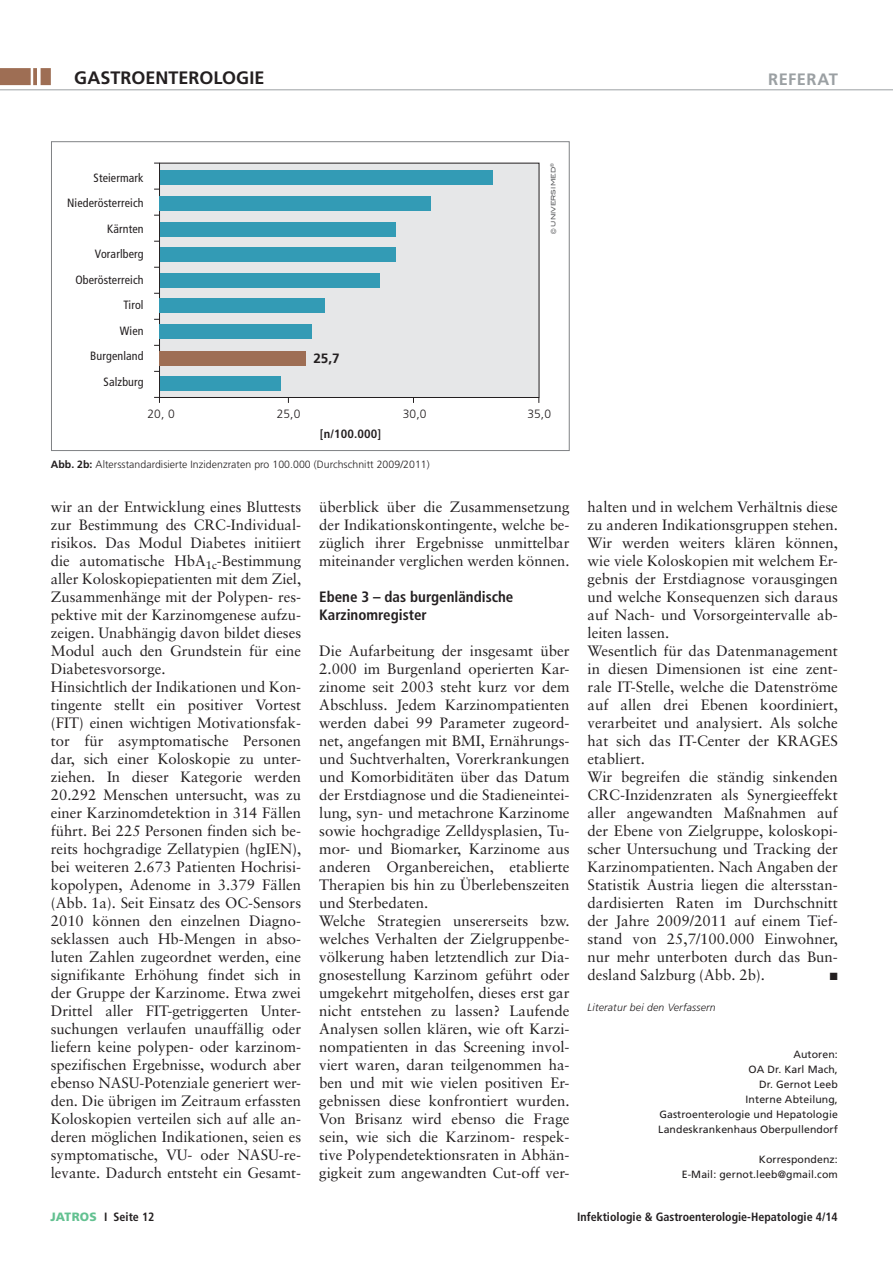
<style>
.page{position:relative;width:893px;height:1263px;background:#fff}
.page>*{position:absolute;margin:0;border:0;box-sizing:border-box;transform-origin:0 0}
.t1{font:700 18px "Frutiger LT Std";color:#231f20}
.t2{font:700 16.5px "Frutiger LT Std";letter-spacing:.02em;color:#9ba0a3}
.t3{font:15px/18px "Sabon";color:#231f20}
.t4{font:700 condensed 15px/18px "Frutiger LT Std";color:#231f20}
.t5{font:700 13.5px "Frutiger LT Std";color:#231f20}
.t6{font:condensed 12px/25.5px "Frutiger LT Std";letter-spacing:.01em;color:#231f20;text-align:right}
.t7{font:700 condensed 12px "Frutiger LT Std";color:#231f20}
.t8{font:300 12px "Frutiger LT Std";letter-spacing:.01em;color:#231f20}
.t9{font:700 condensed 12px "Frutiger LT Std";color:#231f20;scale:1.05 1}
.t10{font:10.5px/15px "Frutiger LT Std";letter-spacing:.01em;color:#231f20;text-align:right}
.t11{font:300 10.5px "Frutiger LT Std";letter-spacing:.005em;color:#231f20}
.t12{font:italic 300 10.5px "Frutiger LT Std";letter-spacing:.02em;color:#231f20}
.t13{font:10.5px "Zapf Dingbats ITC";color:#231f20}
.t14{font:6px "Blair Md ITCTT Medium";color:#58595b}
.s1{font-family:"Futura";font-size:6.75px}
.s2{font-weight:700}
.s3{font-weight:900;font-stretch:normal;color:#63c191}
</style>
<div class="page">
<div style="left:51px;top:141px;width:518px;height:310px;border:1px solid #808285"></div>
<div style="left:159px;top:163px;width:380px;height:234px;background:#e6e7e8"></div>
<div style="left:159px;top:163px;width:380px;height:235px;border:1px solid #231f20"></div>
<hr style="left:0;top:89px;width:892px;height:1px;background:#9ba0a3">
<svg style="left:0;top:68px;width:51px;height:17px"></svg>
<div style="left:160px;top:170px;width:332px;height:15px;background:#339bb5"></div>
<div style="left:160px;top:196px;width:271px;height:15px;background:#339bb5"></div>
<div style="left:160px;top:222px;width:235px;height:14px;background:#339bb5"></div>
<div style="left:160px;top:247px;width:235px;height:15px;background:#339bb5"></div>
<div style="left:160px;top:273px;width:219px;height:15px;background:#339bb5"></div>
<div style="left:160px;top:299px;width:165px;height:14px;background:#339bb5"></div>
<div style="left:160px;top:324px;width:152px;height:15px;background:#339bb5"></div>
<div style="left:160px;top:351px;width:146px;height:15px;background:#9e6e54"></div>
<div style="left:160px;top:376px;width:120px;height:15px;background:#339bb5"></div>
<p class="t1" style="left:74px;top:69px;width:192px">GASTROENTEROLOGIE</p>
<p class="t2" style="left:768px;top:71px;width:71px">REFERAT</p>
<p class="t6" style="left:67px;top:165px;width:78px">Steiermark<br>Niederösterreich<br>Kärnten<br>Vorarlberg<br>Oberösterreich<br>Tirol<br>Wien<br>Burgenland<br>Salzburg</p>
<p class="t5" style="left:313px;top:351px;width:28px">25,7</p>
<p class="t14" style="left:549px;top:234px;width:73px;rotate:-90deg"><span class="s1">©</span> UNIVERSIMED<sup>®</sup></p>
<p class="t8" style="left:147px;top:408px;width:29px">20, 0</p>
<p class="t8" style="left:277px;top:408px;width:25px">25,0</p>
<p class="t8" style="left:403px;top:408px;width:25px">30,0</p>
<p class="t8" style="left:527px;top:408px;width:25px">35,0</p>
<p class="t9" style="left:320px;top:428px;width:60px">[n/100.000]</p>
<p class="t11" style="left:51px;top:460px;width:380px"><span class="s2">Abb. 2b:</span> Altersstandardisierte Inzidenzraten pro 100.000 (Durchschnitt 2009/2011)</p>
<p class="t3" style="left:51px;top:499px;width:252px">wir an der Entwicklung eines Bluttests zur Bestimmung des CRC-Individual&shy;risikos. Das Modul Diabetes initiiert die automatische HbA<sub>1c</sub>-Bestimmung aller Koloskopiepatienten mit dem Ziel, Zusammenhänge mit der Polypen- res - pektive mit der Karzinomgenese aufzu&shy;zeigen. Unabhängig davon bildet dieses Modul auch den Grundstein für eine Diabetesvorsorge.<br>Hinsichtlich der Indikationen und Kon - tingente stellt ein positiver Vortest (FIT) einen wichtigen Motivationsfak&shy;tor für asymptomatische Personen dar, sich einer Koloskopie zu unter&shy;ziehen. In dieser Kategorie werden 20.292 Menschen untersucht, was zu einer Karzinomdetektion in 314 Fällen führt. Bei 225 Personen finden sich be&shy;reits hochgradige Zellatypien (hgIEN), bei weiteren 2.673 Patienten Hochrisi&shy;kopolypen, Adenome in 3.379 Fällen (Abb. 1a). Seit Einsatz des OC-Sensors 2010 können den einzelnen Diagno&shy;seklassen auch Hb-Mengen in abso&shy;luten Zahlen zugeordnet werden, eine signifikante Erhöhung findet sich in der Gruppe der Karzinome. Etwa zwei Drittel aller FIT-getriggerten Unter&shy;suchungen verlaufen unauffällig oder liefern keine polypen- oder karzinom&shy;spezifischen Ergebnisse, wodurch aber ebenso NASU-Potenziale generiert wer - den. Die übrigen im Zeitraum erfassten Koloskopien verteilen sich auf alle an&shy;deren möglichen Indikationen, seien es symptomatische, VU- oder NASU-re&shy;levante. Dadurch entsteht ein Gesamt-</p>
<p class="t3" style="left:319px;top:499px;width:252px;text-align:justify">überblick über die Zusammen setzung der Indikationskontingente, welche be&shy;züglich ihrer Ergebnisse unmittelbar miteinander verglichen werden können.</p>
<p class="t4" style="left:319px;top:588px;width:196px">Ebene 3 – das burgenländische<br>Karzinomregister</p>
<p class="t3" style="left:319px;top:643px;width:252px">Die Aufarbeitung der insgesamt über 2.000 im Burgenland operierten Kar&shy;zinome seit 2003 steht kurz vor dem Abschluss. Jedem Karzinompatienten werden dabei 99 Parameter zugeord&shy;net, angefangen mit BMI, Ernährungs&shy;und Suchtverhalten, Vorerkrankungen und Komorbiditäten über das Datum der Erstdiagnose und die Stadieneintei&shy;lung, syn- und metachrone Karzinome sowie hochgradige Zelldysplasien, Tu&shy;mor- und Biomarker, Karzinome aus anderen Organbereichen, etablierte Therapien bis hin zu Überlebenszeiten und Sterbedaten.<br>Welche Strategien unsererseits bzw. welches Verhalten der Zielgruppenbe&shy;völkerung haben letztendlich zur Dia&shy;gnosestellung Karzinom geführt oder umgekehrt mitgeholfen, dieses erst gar nicht entstehen zu lassen? Laufende Analysen sollen klären, wie oft Karzi&shy;nompatienten in das Screening invol&shy;viert waren, daran teilgenommen ha&shy;ben und mit wie vielen positiven Er&shy;gebnissen diese konfrontiert wurden.<br>Von Brisanz wird ebenso die Frage sein, wie sich die Karzinom- respek&shy;tive Polypendetektionsraten in Abhän&shy;gigkeit zum angewandten Cut-off ver-</p>
<p class="t3" style="left:587px;top:499px;width:252px">halten und in welchem Verhältnis diese zu anderen Indikationsgruppen stehen.<br>Wir werden weiters klären können, wie viele Koloskopien mit welchem Er&shy;gebnis der Erstdiagnose vorausgingen und welche Konsequenzen sich daraus auf Nach- und Vorsorgeintervalle ab&shy;leiten lassen.<br>Wesentlich für das Datenmanagement in diesen Dimensionen ist eine zent&shy;rale IT-Stelle, welche die Datenströme auf allen drei Ebenen koordiniert, verarbeitet und analysiert. Als solche hat sich das IT-Center der KRAGES etabliert.<br>Wir begreifen die ständig sinkenden CRC-Inzidenzraten als Synergieeffekt aller angewandten Maßnahmen auf der Ebene von Zielgruppe, koloskopi&shy;scher Untersuchung und Tracking der Karzinompatienten. Nach Angaben der Statistik Austria liegen die altersstan&shy;dardisierten Raten im Durchschnitt der Jahre 2009/2011 auf einem Tief&shy;stand von 25,7/100.000 Einwohner, nur mehr unterboten durch das Bun&shy;desland Salzburg (Abb. 2b).</p>
<p class="t13" style="left:830px;top:971px;width:9px">■</p>
<p class="t12" style="left:587px;top:1002px;width:130px">Literatur bei den Verfassern</p>
<p class="t10" style="left:658px;top:1047px;width:181px">Autoren:<br>OA Dr. Karl Mach,<br>Dr. Gernot Leeb<br>Interne Abteilung,<br>Gastroenterologie und Hepatologie<br>Landeskrankenhaus Oberpullendorf</p>
<p class="t10" style="left:681px;top:1152px;width:158px">Korrespondenz:<br>E-Mail: gernot.leeb@gmail.com</p>
<p class="t7" style="left:50px;top:1211px;width:106px"><span class="s3">JATROS</span> I Seite 12</p>
<p class="t7" style="left:577px;top:1211px;width:262px">Infektiologie &amp; Gastroenterologie-Hepatologie 4/14</p>
</div>
